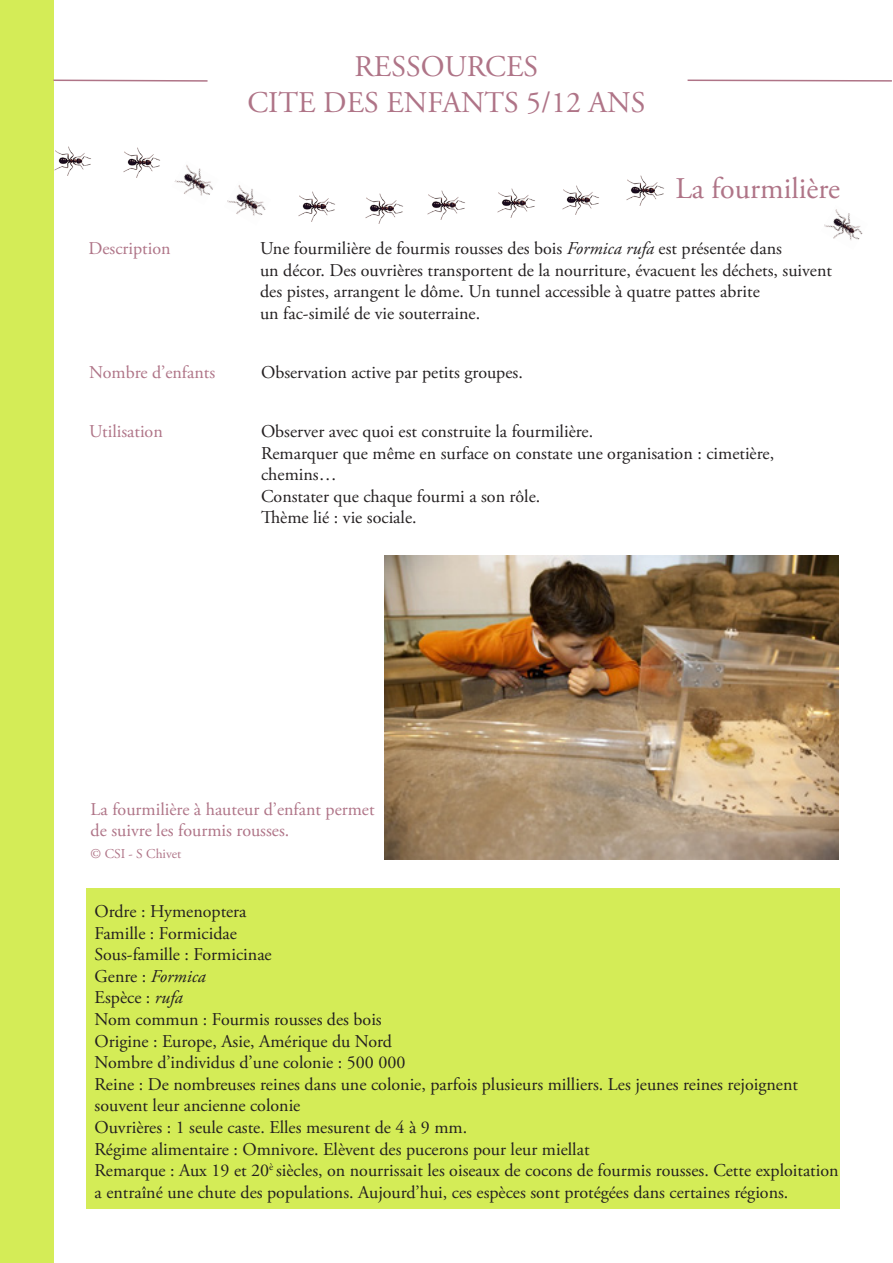
<style>
.page{position:relative;width:893px;height:1263px;background:#fff}
.page>*{position:absolute;margin:0;border:0;box-sizing:border-box;transform-origin:0 0}
.t1{font:30px/36px "Adobe Garamond Pro";color:#af7487;text-align:center}
.t2{font:18px/21.6px "Adobe Garamond Pro";color:#231f20}
.t3{font:18px/21.6px "Adobe Garamond Pro";color:#af7487}
.t4{font:13.5px "Adobe Garamond Pro";color:#af7487}
.s1{font-style:italic}
</style>
<div class="page">
<img style="left:824px;top:209px;width:39px;height:32px">
<img style="left:227px;top:185px;width:39px;height:31px">
<img style="left:54px;top:146px;width:37px;height:30px">
<img style="left:123px;top:147px;width:37px;height:30px">
<img style="left:298px;top:192px;width:37px;height:30px">
<img style="left:366px;top:194px;width:37px;height:29px">
<img style="left:428px;top:190px;width:37px;height:30px">
<div style="left:0;top:0;width:54px;height:1263px;background:#d4ec57"></div>
<svg style="left:53px;top:79px;width:155px;height:3px"></svg>
<svg style="left:687px;top:79px;width:205px;height:3px"></svg>
<div style="left:86px;top:889px;width:754px;height:320px;background:#d4ec57"></div>
<img style="left:174px;top:165px;width:39px;height:31px">
<img style="left:498px;top:188px;width:37px;height:30px">
<img style="left:562px;top:185px;width:37px;height:30px">
<img style="left:627px;top:175px;width:37px;height:30px">
<img style="left:384px;top:556px;width:455px;height:303px">
<h1 class="t1" style="left:247px;top:49px;width:399px">RESSOURCES<br>CITE DES ENFANTS 5/12 ANS</h1>
<h1 class="t1" style="left:675px;top:172px;width:166px">La fourmilière</h1>
<p class="t3" style="left:88px;top:238px;width:84px">Description</p>
<p class="t2" style="left:260px;top:238px;width:573px">Une fourmilière de fourmis rousses des bois <span class="s1">Formica rufa</span> est présentée dans<br>un décor. Des ouvrières transportent de la nourriture, évacuent les déchets, suivent des pistes, arrangent le dôme. Un tunnel accessible à quatre pattes abrite<br>un fac-similé de vie souterraine.</p>
<p class="t3" style="left:89px;top:362px;width:127px">Nombre d’enfants</p>
<p class="t2" style="left:261px;top:362px;width:263px">Observation active par petits groupes.</p>
<p class="t3" style="left:89px;top:421px;width:75px">Utilisation</p>
<p class="t2" style="left:261px;top:421px;width:515px">Observer avec quoi est construite la fourmilière.<br>Remarquer que même en surface on constate une organisation : cimetière, chemins…<br>Constater que chaque fourmi a son rôle.<br>Thème lié : vie sociale.</p>
<p class="t3" style="left:91px;top:799px;width:285px">La fourmilière à hauteur d’enfant permet de suivre les fourmis rousses.</p>
<p class="t4" style="left:91px;top:845px;width:92px">© CSI - S Chivet</p>
<p class="t2" style="left:95px;top:901px;width:746px">Ordre : Hymenoptera<br>Famille : Formicidae<br>Sous-famille : Formicinae<br>Genre : <span class="s1">Formica<br></span>Espèce : <span class="s1">rufa<br></span>Nom commun : Fourmis rousses des bois<br>Origine : Europe, Asie, Amérique du Nord<br>Nombre d’individus d’une colonie : 500 000<br>Reine : De nombreuses reines dans une colonie, parfois plusieurs milliers. Les jeunes reines rejoignent souvent leur ancienne colonie<br>Ouvrières : 1 seule caste. Elles mesurent de 4 à 9 mm.<br>Régime alimentaire : Omnivore. Elèvent des pucerons pour leur miellat<br>Remarque : Aux 19 et 20<sup>è</sup> siècles, on nourrissait les oiseaux de cocons de fourmis rousses. Cette exploitation a entraîné une chute des populations. Aujourd’hui, ces espèces sont protégées dans certaines régions.</p>
</div>
